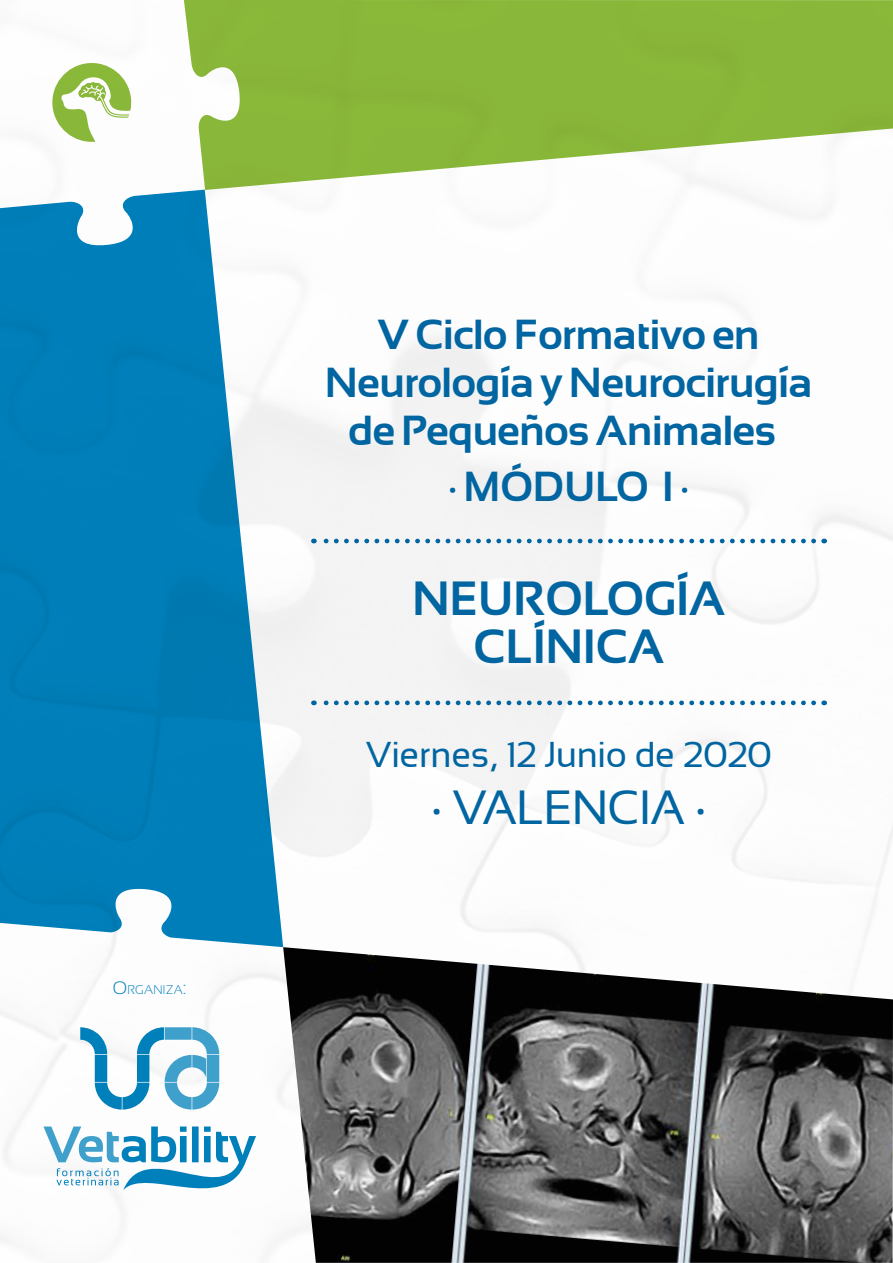
<style>
.page{position:relative;width:893px;height:1263px;background:#fff}
.page>*{position:absolute;margin:0;border:0;box-sizing:border-box;transform-origin:0 0}
.t1{font:700 48px/48px "Sansation";letter-spacing:-.01em;color:#0065a1;text-align:center}
.t2{font:48px "Sansation";letter-spacing:-.01em;color:#0065a1}
.t3{font:700 42px/48px "Sansation";letter-spacing:-.01em;color:#0065a1;text-align:center}
.t4{font:36px "Sansation";letter-spacing:-.01em;color:#0065a1}
.t5{font:300 12.6px "Sansation";letter-spacing:.025em;color:#0080bb}
.s1{font-size:18px}
</style>
<div class="page">
<img style="left:0;top:99px;width:893px;height:1142px">
<svg style="left:0;top:190px;width:283px;height:757px;fill:#007eb9"></svg>
<svg style="left:43px;top:1126px;width:213px;height:89px"></svg>
<svg style="left:80px;top:1027px;width:139px;height:82px"></svg>
<svg style="left:184px;top:0;width:709px;height:190px;fill:#89b739"></svg>
<img style="left:283px;top:947px;width:610px;height:316px">
<svg style="left:52px;top:63px;width:79px;height:79px"></svg>
<svg style="left:313px;top:539px;width:501px;height:4px"></svg>
<svg style="left:313px;top:700px;width:501px;height:5px"></svg>
<p class="t5" style="left:113px;top:983px;width:75px"><span class="s1">O</span>RGANIZA<span class="s1">:</span></p>
<p class="t3" style="left:325px;top:311px;width:489px">V Ciclo Formativo en<br>Neurología y Neurocirugía de Pequeños Animales</p>
<p class="t3" style="left:448px;top:462px;width:243px">· MÓDULO I ·</p>
<p class="t1" style="left:412px;top:575px;width:315px">NEUROLOGÍA<br>CLÍNICA</p>
<p class="t4" style="left:366px;top:735px;width:407px">Viernes, 12 Junio de 2020</p>
<p class="t2" style="left:432px;top:781px;width:276px">· VALENCIA ·</p>
</div>
